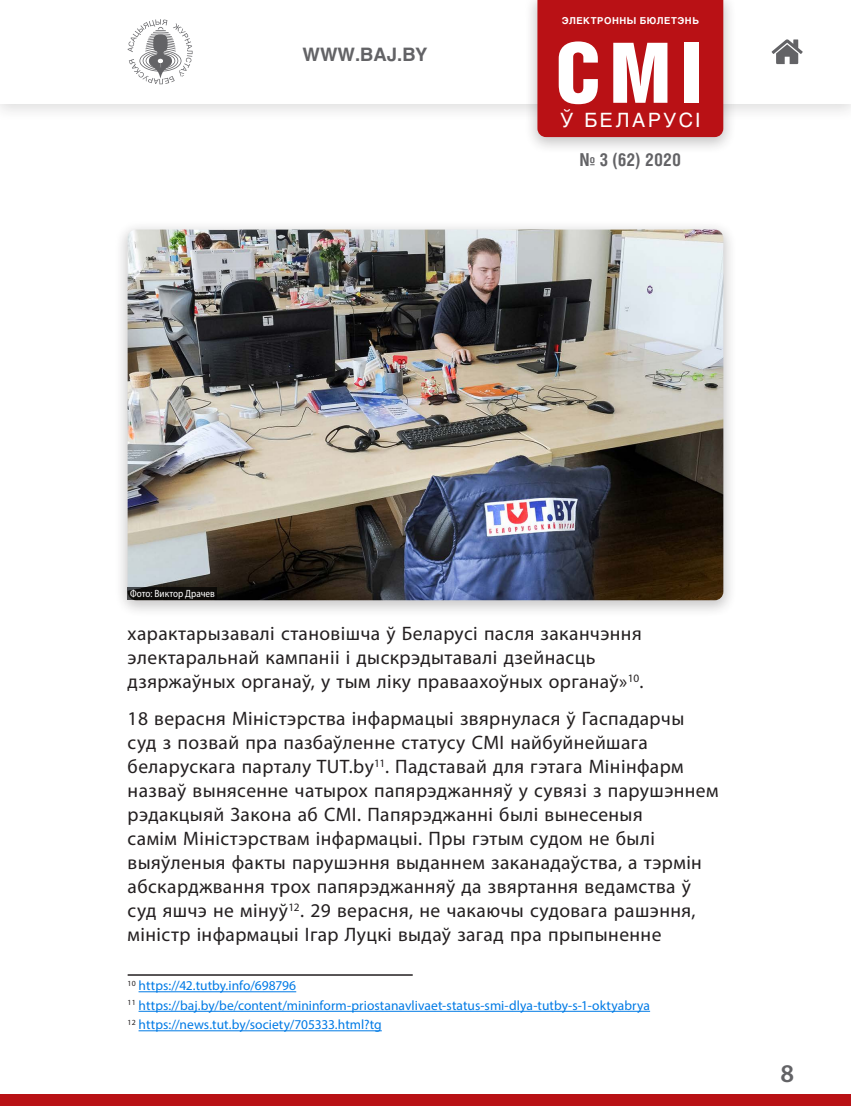
<style>
.page{position:relative;width:851px;height:1106px;background:#fff}
.page>*{position:absolute;margin:0;border:0;box-sizing:border-box;transform-origin:0 0}
.t1{font:83.55px "Helios Cond Black C";color:#fff}
.t2{font:600 25.5px "Myriad Pro";color:#636366}
.t3{font:19.5px/24px "Myriad Pro";letter-spacing:.02em;color:#231f20}
.t4{font:19.5px "Helios C";letter-spacing:.13em;color:#fff}
.t5{font:700 18.3px "Helios C";color:#636366}
.t6{font:700 17.85px "Helios Cond C";color:#636366}
.t7{font:13.5px/19.5px "Myriad Pro";color:#007ae5}
.t8{font:semi-condensed 10.5px "Myriad Pro";color:#fff;scale:.96 1}
.t9{font:700 9.45px "Helios C";letter-spacing:.06em;color:#fff}
</style>
<div class="page">
<div style="left:0;top:1094px;width:850px;height:12px;background:#b91115"></div>
<hr style="left:128px;top:974px;width:284px;height:1px;background:#231f20">
<hr style="left:138px;top:991px;width:158px;height:1px;background:#007ae5">
<hr style="left:138px;top:1011px;width:512px;height:1px;background:#007ae5">
<hr style="left:138px;top:1030px;width:244px;height:1px;background:#007ae5">
<div style="left:114px;top:220px;width:623px;height:398px;background:#231f20;opacity:.25"></div>
<img style="left:128px;top:230px;width:595px;height:370px">
<div style="left:128px;top:587px;width:89px;height:13px;background:#0d0b09"></div>
<div style="left:0;top:0;width:850px;height:122px;background:#231f20;opacity:.15"></div>
<div style="left:0;top:0;width:850px;height:103px;background:#fff"></div>
<svg style="left:128px;top:19px;width:64px;height:65px"></svg>
<svg style="left:771px;top:39px;width:31px;height:25px"></svg>
<div style="left:523px;top:0;width:213px;height:155px;background:#231f20;opacity:.25"></div>
<div style="left:537px;top:0;width:186px;height:137px;background:#b91115"></div>
<p class="t5" style="left:302px;top:44px;width:126px">WWW.BAJ.BY</p>
<p class="t9" style="left:561px;top:15px;width:139px">ЭЛЕКТРОННЫ БЮЛЕТЭНЬ</p>
<h1 class="t1" style="left:555px;top:25px;width:149px">СМІ</h1>
<p class="t4" style="left:560px;top:109px;width:141px">Ў БЕЛАРУСІ</p>
<p class="t6" style="left:579px;top:149px;width:103px">№ 3 (62) 2020</p>
<p class="t8" style="left:130px;top:587px;width:90px">Фото: Виктор Драчев</p>
<p class="t3" style="left:128px;top:621px;width:517px">характарызавалі становішча ў Беларусі пасля заканчэння электаральнай кампаніі і дыскрэдытавалі дзейнасць дзяржаўных органаў, у тым ліку праваахоўных органаў»<sup>10</sup>.</p>
<p class="t3" style="left:128px;top:706px;width:592px">18 верасня Міністэрства інфармацыі звярнулася ў Гаспадарчы<br>суд з позвай пра пазбаўленне статусу СМІ найбуйнейшага беларускага парталу TUT.by<sup>11</sup>. Падставай для гэтага Мінінфарм назваў вынясенне чатырох папярэджанняў у сувязі з парушэннем рэдакцыяй Закона аб СМІ. Папярэджанні былі вынесеныя<br>самім Міністэрствам інфармацыі. Пры гэтым судом не былі выяўленыя факты парушэння выданнем заканадаўства, а тэрмін абскарджвання трох папярэджанняў да звяртання ведамства ў суд яшчэ не мінуў<sup>12</sup>. 29 верасня, не чакаючы судовага рашэння, міністр інфармацыі Ігар Луцкі выдаў загад пра прыпыненне</p>
<p class="t7" style="left:128px;top:976px;width:524px"><sup>10</sup> https://42.tutby.info/698796<br><sup>11</sup> https://baj.by/be/content/mininform-priostanavlivaet-status-smi-dlya-tutby-s-1-oktyabrya<br><sup>12</sup> https://news.tut.by/society/705333.html?tg</p>
<h2 class="t2" style="left:780px;top:1057px;width:15px">8</h2>
</div>
